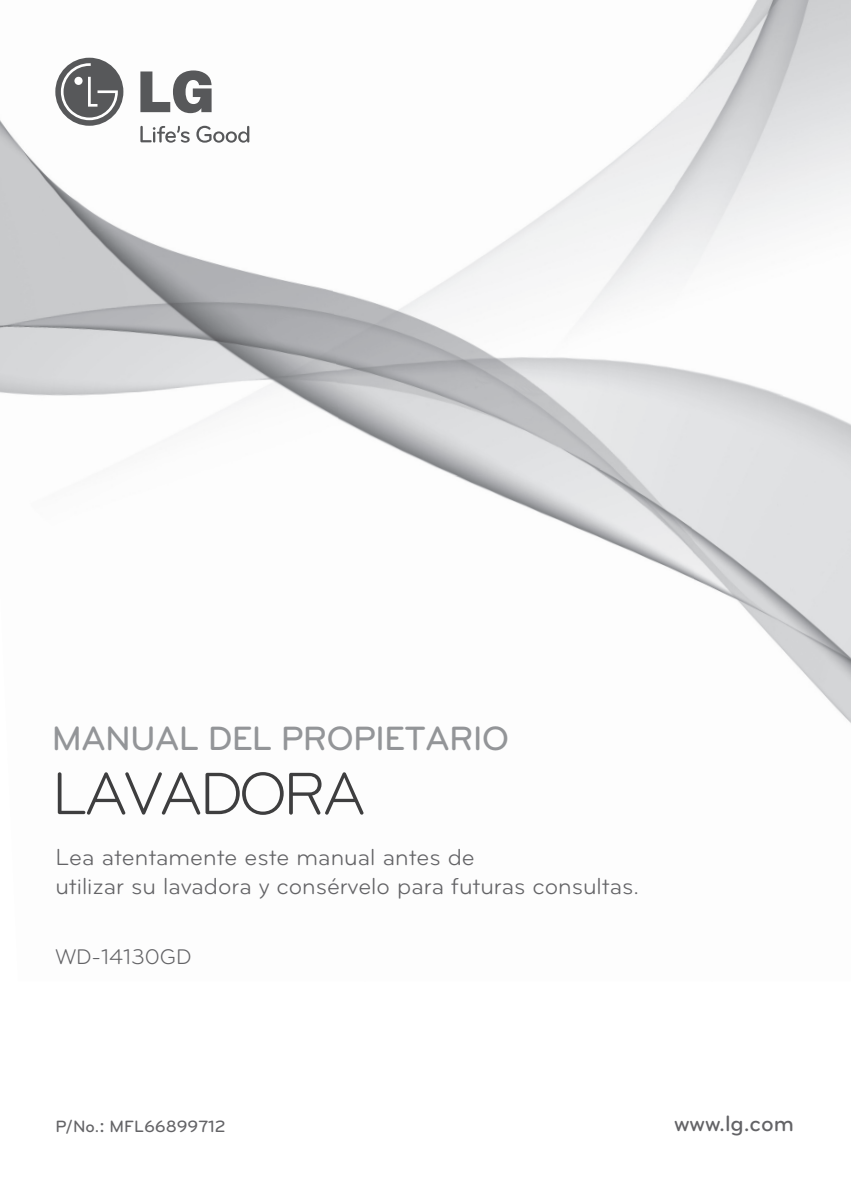
<style>
.page{position:relative;width:851px;height:1191px;background:#fff}
.page>*{position:absolute;margin:0;border:0;box-sizing:border-box;transform-origin:0 0}
.t1{font:62px "Bryant LG";letter-spacing:-.06em;color:#3e3e3f}
.t2{font:500 35px "Bryant LG";letter-spacing:-.025em;color:#939598}
.t3{font:24px/28.8px "Bryant LG";color:#636366}
.t4{font:500 23px "Bryant LG";color:#636366}
.t5{font:22px "Bryant LG";color:#636366}
.t6{font:500 17px "Bryant LG";color:#636366}
.s1{font-family:"Arial Rounded MT Bold";font-weight:400}
</style>
<div class="page">
<img style="left:0;top:57px;width:250px;height:163px">
<img style="left:557px;top:119px;width:106px;height:85px">
<img style="left:663px;top:0;width:187px;height:390px">
<img style="left:0;top:220px;width:329px;height:194px">
<img style="left:329px;top:204px;width:359px;height:261px">
<img style="left:684px;top:390px;width:166px;height:332px">
<img style="left:430px;top:465px;width:270px;height:257px">
<svg style="left:140px;top:126px;width:50px;height:17px"></svg>
<svg style="left:196px;top:126px;width:53px;height:17px"></svg>
<svg style="left:140px;top:70px;width:71px;height:43px"></svg>
<div style="left:55px;top:58px;width:68px;height:68px;background:#57585a;border-radius:50%"></div>
<svg style="left:61px;top:63px;width:57px;height:57px"></svg>
<h2 class="t2" style="left:52px;top:718px;width:459px">MANUAL DEL PROPIETARIO</h2>
<h1 class="t1" style="left:52px;top:756px;width:316px">LAVADORA</h1>
<p class="t3" style="left:55px;top:842px;width:585px">Lea atentamente este manual antes de<br>utilizar su lavadora y consérvelo para futuras consultas.</p>
<p class="t5" style="left:55px;top:944px;width:137px">WD-14130GD</p>
<p class="t6" style="left:55px;top:1116px;width:172px">P/No.<span class="s1">:</span> MFL66899712</p>
<p class="t4" style="left:674px;top:1109px;width:121px">www.lg.com</p>
</div>
